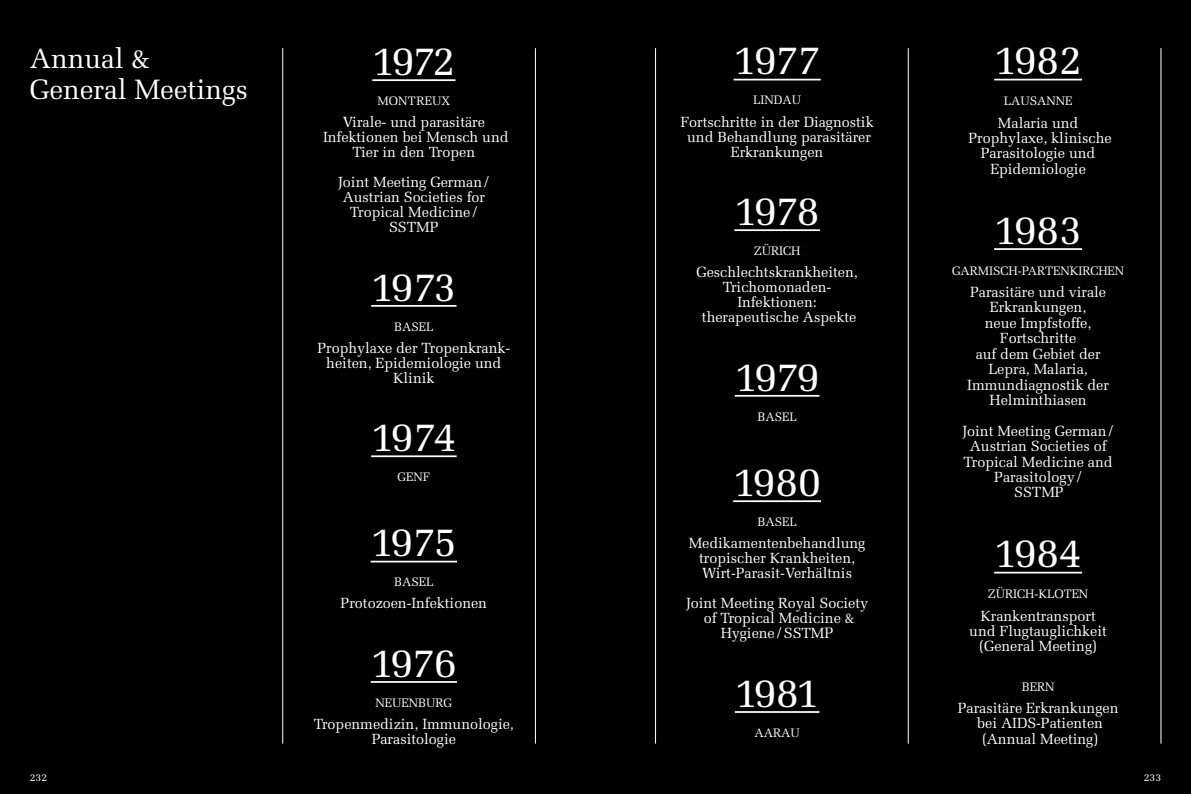
<style>
.page{position:relative;width:1191px;height:794px;background:#000}
.page>*{position:absolute;margin:0;border:0;box-sizing:border-box;transform-origin:0 0}
.t1{font:42px "Melior";letter-spacing:-.045em;color:#fff}
.t2{font:28px "Melior";letter-spacing:-.005em;color:#fff}
.t3{font:14.7px/15px "Melior";letter-spacing:-.005em;color:#fff;text-align:center}
.t4{font:12.25px "Melior";letter-spacing:-.005em;color:#fff}
.t5{font:10.5px "Melior";color:#fff}
.s1{font-size:15.05px}
</style>
<div class="page">
<hr style="left:372px;top:79px;width:83px;height:2px;background:#fff">
<hr style="left:371px;top:305px;width:85px;height:2px;background:#fff">
<hr style="left:371px;top:455px;width:85px;height:2px;background:#fff">
<hr style="left:371px;top:561px;width:86px;height:1px;background:#fff">
<hr style="left:371px;top:681px;width:86px;height:2px;background:#fff">
<hr style="left:282px;top:48px;width:1px;height:695px;background:#fff">
<hr style="left:733px;top:79px;width:87px;height:1px;background:#fff">
<hr style="left:734px;top:229px;width:86px;height:2px;background:#fff">
<hr style="left:735px;top:395px;width:84px;height:2px;background:#fff">
<hr style="left:733px;top:500px;width:88px;height:2px;background:#fff">
<hr style="left:735px;top:711px;width:84px;height:2px;background:#fff">
<hr style="left:994px;top:79px;width:88px;height:1px;background:#fff">
<hr style="left:994px;top:248px;width:88px;height:2px;background:#fff">
<hr style="left:994px;top:572px;width:88px;height:1px;background:#fff">
<hr style="left:655px;top:48px;width:1px;height:695px;background:#fff">
<hr style="left:1160px;top:48px;width:1px;height:695px;background:#fff">
<hr style="left:908px;top:48px;width:1px;height:695px;background:#fff">
<hr style="left:535px;top:48px;width:1px;height:695px;background:#fff">
<p class="t2" style="left:30px;top:41px;width:121px">Annual &amp;</p>
<p class="t2" style="left:30px;top:72px;width:220px">General Meetings</p>
<p class="t1" style="left:372px;top:35px;width:85px">1972</p>
<p class="t4" style="left:377px;top:93px;width:74px">MONTREUX</p>
<p class="t3" style="left:323px;top:114px;width:187px">Virale- und parasitäre<br>Infektionen bei Mensch und<br>Tier in den Tropen</p>
<p class="t3" style="left:338px;top:174px;width:153px">Joint Meeting German/</p>
<p class="t3" style="left:343px;top:190px;width:144px">Austrian Societies for</p>
<p class="t3" style="left:350px;top:205px;width:129px">Tropical Medicine/<br>SSTMP</p>
<p class="t1" style="left:371px;top:260px;width:87px">1973</p>
<p class="t4" style="left:394px;top:319px;width:41px">BASEL</p>
<p class="t3" style="left:317px;top:340px;width:194px">Prophylaxe der Tropenkrank&shy;heiten, Epidemiologie und</p>
<p class="t3" style="left:393px;top:370px;width:43px">Klinik</p>
<p class="t1" style="left:371px;top:411px;width:87px">1974</p>
<p class="t4" style="left:397px;top:469px;width:34px">GENF</p>
<p class="t1" style="left:371px;top:516px;width:88px">1975</p>
<p class="t4" style="left:394px;top:575px;width:41px">BASEL</p>
<p class="t3" style="left:341px;top:596px;width:148px">Protozoen-Infektionen</p>
<p class="t1" style="left:371px;top:636px;width:88px">1976</p>
<p class="t4" style="left:376px;top:695px;width:78px">NEUENBURG</p>
<p class="t3" style="left:314px;top:716px;width:202px">Tropenmedizin, Immunologie,<br>Parasitologie</p>
<p class="t1" style="left:733px;top:34px;width:89px">1977</p>
<p class="t4" style="left:753px;top:93px;width:49px">LINDAU</p>
<p class="t3" style="left:680px;top:114px;width:195px">Fortschritte in der Diagnostik und Behandlung parasitärer<br>Erkrankungen</p>
<p class="t1" style="left:734px;top:185px;width:87px">1978</p>
<p class="t4" style="left:754px;top:243px;width:48px">ZÜRICH</p>
<p class="t3" style="left:696px;top:264px;width:163px">Geschlechtskrankheiten,<br>Trichomonaden-<br>Infektionen: therapeutische Aspekte</p>
<p class="t1" style="left:735px;top:350px;width:86px">1979</p>
<p class="t4" style="left:757px;top:409px;width:41px">BASEL</p>
<p class="t1" style="left:733px;top:456px;width:89px">1980</p>
<p class="t4" style="left:757px;top:514px;width:41px">BASEL</p>
<p class="t3" style="left:688px;top:535px;width:178px">Medikamentenbehandlung</p>
<p class="t3" style="left:699px;top:550px;width:157px">tropischer Krankheiten,</p>
<p class="t3" style="left:702px;top:565px;width:151px">Wirt-Parasit-Verhältnis</p>
<p class="t3" style="left:686px;top:595px;width:184px">Joint Meeting Royal Society of Tropical Medicine &amp;<br>Hygiene/SSTM<span class="s1">P</span></p>
<p class="t1" style="left:735px;top:667px;width:86px">1981</p>
<p class="t4" style="left:754px;top:725px;width:47px">AARAU</p>
<p class="t1" style="left:994px;top:34px;width:89px">1982</p>
<p class="t4" style="left:1004px;top:93px;width:70px">LAUSANNE</p>
<p class="t3" style="left:998px;top:115px;width:82px">Malaria und</p>
<p class="t3" style="left:968px;top:130px;width:145px">Prophylaxe, klinische</p>
<p class="t3" style="left:980px;top:146px;width:116px">Parasitologie und</p>
<p class="t3" style="left:990px;top:161px;width:97px">Epidemiologie</p>
<p class="t1" style="left:994px;top:204px;width:89px">1983</p>
<p class="t4" style="left:952px;top:263px;width:174px">GARMISCH-PARTENKIRCHEN</p>
<p class="t3" style="left:970px;top:284px;width:137px">Parasitäre und virale<br>Erkrankungen,</p>
<p class="t3" style="left:984px;top:315px;width:108px">neue Impfstoffe,</p>
<p class="t3" style="left:967px;top:330px;width:143px">Fortschritte<br>auf dem Gebiet der<br>Lepra, Malaria,<br>Immundiagnostik der<br>Helminthiasen</p>
<p class="t3" style="left:962px;top:423px;width:153px">Joint Meeting German/<br>Austrian Societies of<br>Tropical Medicine and<br>Parasitology/<br>SSTMP</p>
<p class="t1" style="left:994px;top:527px;width:89px">1984</p>
<p class="t4" style="left:988px;top:586px;width:102px">ZÜRICH-KLOTEN</p>
<p class="t3" style="left:980px;top:608px;width:117px">Krankentransport</p>
<p class="t3" style="left:969px;top:623px;width:139px">und Flugtauglichkeit</p>
<p class="t3" style="left:979px;top:639px;width:119px">(General Meeting)</p>
<p class="t4" style="left:1021px;top:679px;width:34px">BERN</p>
<p class="t3" style="left:957px;top:700px;width:162px">Parasitäre Erkrankungen</p>
<p class="t3" style="left:977px;top:716px;width:127px">bei AIDS-Patienten</p>
<p class="t3" style="left:982px;top:731px;width:118px">(Annual Meeting)</p>
<p class="t5" style="left:30px;top:771px;width:19px">232</p>
<p class="t5" style="left:1143px;top:771px;width:19px">233</p>
</div>
